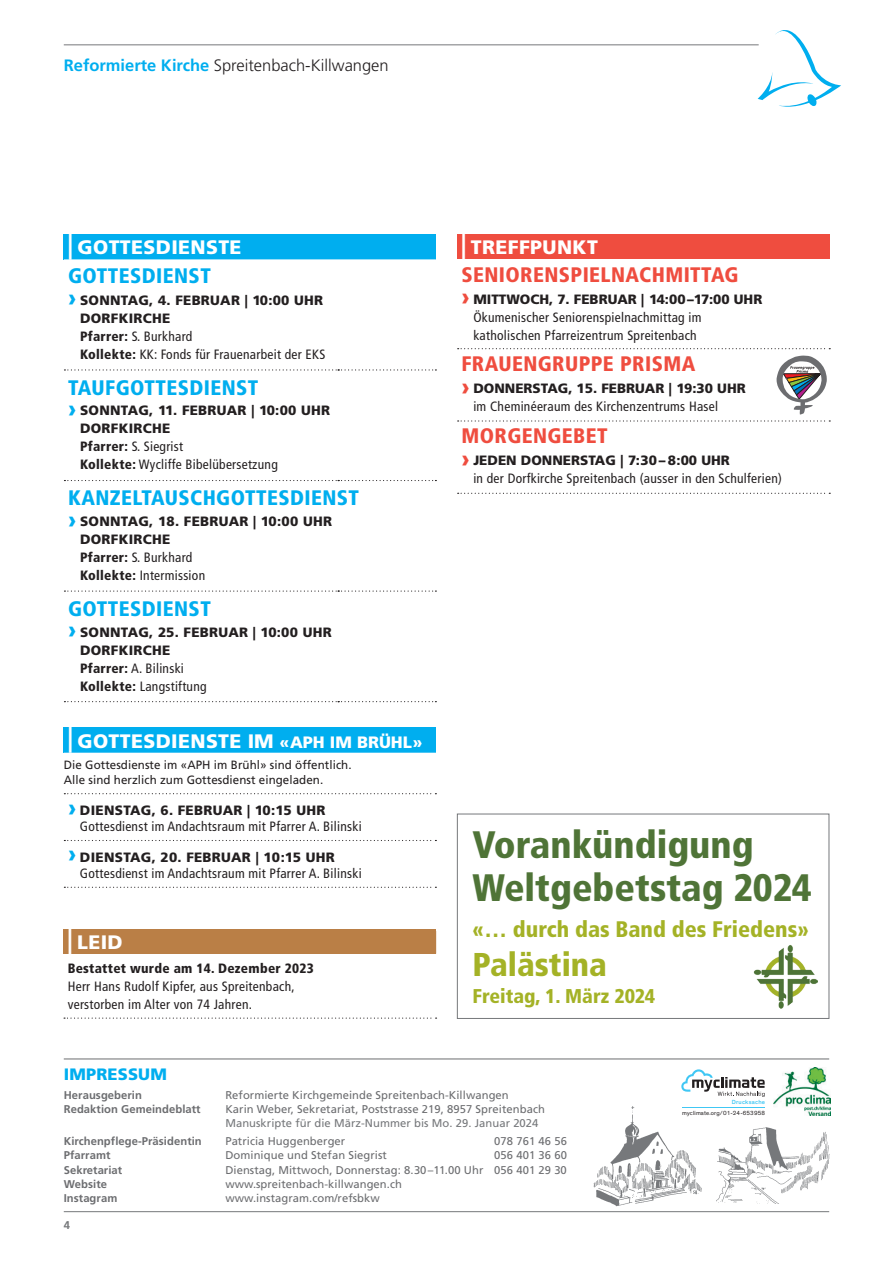
<style>
.page{position:relative;width:893px;height:1263px;background:#fff}
.page>*{position:absolute;margin:0;border:0;box-sizing:border-box;transform-origin:0 0}
.t1{font:900 condensed 38.25px/43px "Frutiger";color:#4f7437}
.t2{font:900 condensed 33px "Frutiger";color:#a4b226}
.t3{font:900 condensed 22.5px "Frutiger";color:#a4b226}
.t4{font:900 condensed 21px "Frutiger";letter-spacing:.02em;color:#00aeef}
.t5{font:900 condensed 21px "Frutiger";letter-spacing:.02em;color:#ef4d3f}
.t6{font:900 condensed 19.95px "Frutiger";color:#a4b226}
.t7{font:900 19.5px "Frutiger";letter-spacing:.02em;color:#fff}
.t8{font:300 16.5px "Frutiger";color:#231f20}
.t9{font:900 16.5px "Frutiger";letter-spacing:.01em;color:#00aeef}
.t10{font:condensed 13.5px/18px "Frutiger";letter-spacing:.02em;color:#231f20}
.t11{font:900 13.5px/18px "Frutiger";letter-spacing:.02em;color:#231f20}
.t12{font:900 condensed 13.5px "Frutiger";letter-spacing:.02em;color:#231f20}
.t13{font:12px/15px "Frutiger";letter-spacing:.005em;color:#231f20;scale:.96 1}
.t14{font:11.25px "Frutiger";letter-spacing:.005em;color:#6c6d70}
.t15{font:700 11.25px "Frutiger";letter-spacing:.005em;color:#6c6d70}
.t16{font:11.25px "Frutiger";letter-spacing:.005em;color:#76787b}
.t17{font:700 11.25px "Frutiger";color:#76787b}
.t18{font:6px "ae 305 a+Theinhardt";letter-spacing:.025em;color:#231f20}
.t19{font:500 6px "f 265 c 4+Theinhardt";letter-spacing:.03em;color:#40c7f4}
.s1{font-weight:700;color:#00aeef}
.s2{font-size:27px}
.s3{font-weight:900;font-stretch:normal;font-size:24px;color:#00aeef}
.s4{font-weight:900;font-stretch:normal}
.s5{font-weight:900}
.s6{font-size:24px;color:#00aeef}
.s7{font-stretch:condensed}
.s8{font-weight:400;font-stretch:condensed}
.s9{font-size:16.5px}
.s10{font-weight:900;font-stretch:normal;font-size:24px;color:#ef4d3f}
</style>
<div class="page">
<hr style="left:64px;top:45px;width:695px;height:1px;background:#76787b">
<hr style="left:64px;top:1211px;width:765px;height:1px;background:#76787b">
<hr style="left:64px;top:1059px;width:765px;height:1px;background:#6c6d70">
<svg style="left:758px;top:30px;width:83px;height:77px"></svg>
<img style="left:593px;top:1106px;width:109px;height:101px">
<img style="left:716px;top:1127px;width:114px;height:76px">
<hr style="left:682px;top:1107px;width:83px;height:1px;background:#40c7f4">
<svg style="left:681px;top:1069px;width:84px;height:28px"></svg>
<img style="left:774px;top:1068px;width:56px;height:47px">
<div style="left:457px;top:234px;width:373px;height:25px;background:#ef4d3f"></div>
<svg style="left:458px;top:348px;width:372px;height:1px"></svg>
<svg style="left:458px;top:420px;width:372px;height:2px"></svg>
<svg style="left:458px;top:493px;width:372px;height:1px"></svg>
<div style="left:63px;top:929px;width:373px;height:25px;background:#ba7f46"></div>
<svg style="left:64px;top:1017px;width:373px;height:2px"></svg>
<svg style="left:776px;top:355px;width:51px;height:59px"></svg>
<div style="left:64px;top:234px;width:372px;height:25px;background:#00aeef"></div>
<svg style="left:64px;top:369px;width:372px;height:1px"></svg>
<svg style="left:64px;top:480px;width:372px;height:1px"></svg>
<svg style="left:64px;top:590px;width:372px;height:2px"></svg>
<svg style="left:64px;top:701px;width:372px;height:1px"></svg>
<div style="left:64px;top:727px;width:372px;height:26px;background:#00aeef"></div>
<svg style="left:64px;top:794px;width:372px;height:93px"></svg>
<svg style="left:64px;top:793px;width:372px;height:1px"></svg>
<svg style="left:64px;top:840px;width:372px;height:1px"></svg>
<svg style="left:64px;top:887px;width:372px;height:1px"></svg>
<svg style="left:457px;top:813px;width:372px;height:206px"></svg>
<img style="left:753px;top:944px;width:64px;height:64px">
<p class="t8" style="left:64px;top:56px;width:326px"><span class="s1">Reformierte Kirche</span> Spreitenbach-Killwangen</p>
<h3 class="t7" style="left:68px;top:235px;width:175px"><span class="s2">|</span> GOTTESDIENSTE</h3>
<h3 class="t4" style="left:68px;top:263px;width:144px">GOTTESDIENST</h3>
<p class="t10" style="left:80px;top:291px;width:247px;text-indent:-12px"><span class="s3">›</span> <span class="s4">SONNTAG, 4. FEBRUAR | 10:00 UHR<br>DORFKIRCHE<br></span><span class="s5">Pfarrer:</span> S. Burkhard<br><span class="s5">Kollekte:</span> KK: Fonds für Frauenarbeit der EKS</p>
<h3 class="t4" style="left:68px;top:375px;width:192px">TAUFGOTTESDIENST</h3>
<p class="t11" style="left:80px;top:402px;width:252px;text-indent:-12px"><span class="s6">›</span> SONNTAG, 11. FEBRUAR | 10:00 UHR<br>DORFKIRCHE<br><span class="s7">Pfarrer:</span> <span class="s8">S. Siegrist<br></span><span class="s7">Kollekte:</span> <span class="s8">Wycliffe Bibelübersetzung</span></p>
<h3 class="t4" style="left:68px;top:485px;width:292px">KANZELTAUSCHGOTTESDIENST</h3>
<p class="t11" style="left:80px;top:512px;width:253px;text-indent:-12px"><span class="s6">›</span> SONNTAG, 18. FEBRUAR | 10:00 UHR<br>DORFKIRCHE<br><span class="s7">Pfarrer:</span> <span class="s8">S. Burkhard<br></span><span class="s7">Kollekte:</span> <span class="s8">Intermission</span></p>
<h3 class="t4" style="left:68px;top:596px;width:144px">GOTTESDIENST</h3>
<p class="t11" style="left:80px;top:623px;width:253px;text-indent:-12px"><span class="s6">›</span> SONNTAG, 25. FEBRUAR | 10:00 UHR<br>DORFKIRCHE<br><span class="s7">Pfarrer:</span> <span class="s8">A. Bilinski<br></span><span class="s7">Kollekte:</span> <span class="s8">Langstiftung</span></p>
<h3 class="t7" style="left:68px;top:729px;width:356px"><span class="s2">|</span> GOTTESDIENSTE IM <span class="s9">«APH IM BRÜHL»</span></h3>
<p class="t13" style="left:64px;top:757px;width:301px">Die Gottesdienste im «APH im Brühl» sind öffentlich.<br>Alle sind herzlich zum Gottesdienst eingeladen.</p>
<p class="t10" style="left:80px;top:802px;width:283px;line-height:16.5px;text-indent:-12px"><span class="s3">›</span> <span class="s4">DIENSTAG, 6. FEBRUAR | 10:15 UHR<br></span>Gottesdienst im Andachtsraum mit Pfarrer A. Bilinski</p>
<p class="t10" style="left:80px;top:849px;width:283px;line-height:16.5px;text-indent:-12px"><span class="s3">›</span> <span class="s4">DIENSTAG, 20. FEBRUAR | 10:15 UHR<br></span>Gottesdienst im Andachtsraum mit Pfarrer A. Bilinski</p>
<h3 class="t7" style="left:68px;top:931px;width:56px"><span class="s2">|</span> LEID</h3>
<p class="t12" style="left:68px;top:960px;width:248px">Bestattet wurde am 14. Dezember 2023</p>
<p class="t10" style="left:68px;top:977px;width:228px">Herr Hans Rudolf Kipfer, aus Spreitenbach, verstorben im Alter von 74 Jahren.</p>
<h3 class="t7" style="left:461px;top:236px;width:138px"><span class="s2">|</span> TREFFPUNKT</h3>
<h3 class="t5" style="left:461px;top:262px;width:279px">SENIORENSPIELNACHMITTAG</h3>
<p class="t10" style="left:473px;top:290px;width:290px;text-indent:-12px"><span class="s10">›</span> <span class="s4">MITTWOCH, 7. FEBRUAR | 14:00–17:00 UHR<br></span>Ökumenischer Seniorenspielnachmittag im katholischen Pfarreizentrum Spreitenbach</p>
<h3 class="t5" style="left:461px;top:351px;width:236px">FRAUENGRUPPE PRISMA</h3>
<p class="t10" style="left:473px;top:380px;width:274px;text-indent:-12px"><span class="s10">›</span> <span class="s4">DONNERSTAG, 15. FEBRUAR | 19:30 UHR </span>im Cheminéeraum des Kirchenzentrums Hasel</p>
<h3 class="t5" style="left:461px;top:423px;width:148px">MORGENGEBET</h3>
<p class="t10" style="left:473px;top:452px;width:310px;text-indent:-12px"><span class="s10">›</span> <span class="s4">JEDEN DONNERSTAG | 7:30– 8:00 UHR<br></span>in der Dorfkirche Spreitenbach (ausser in den Schulferien)</p>
<h1 class="t1" style="left:472px;top:823px;width:341px">Vorankündigung<br>Weltgebetstag 2024</h1>
<h3 class="t3" style="left:472px;top:915px;width:338px">«… durch das Band des Friedens»</h3>
<h2 class="t2" style="left:472px;top:945px;width:136px">Palästina</h2>
<h3 class="t6" style="left:472px;top:984px;width:184px">Freitag, 1. März 2024</h3>
<p class="t9" style="left:64px;top:1065px;width:105px">IMPRESSUM</p>
<p class="t15" style="left:64px;top:1088px;width:80px">Herausgeberin</p>
<p class="t14" style="left:225px;top:1088px;width:285px">Reformierte Kirchgemeinde Spreitenbach-Killwangen</p>
<p class="t15" style="left:64px;top:1103px;width:138px">Redaktion Gemeindeblatt</p>
<p class="t14" style="left:225px;top:1103px;width:321px">Karin Weber, Sekretariat, Poststrasse 219, 8957 Spreitenbach</p>
<p class="t16" style="left:225px;top:1117px;width:315px">Manuskripte für die März-Nummer bis Mo. 29. Januar 2024</p>
<p class="t15" style="left:64px;top:1134px;width:140px">Kirchenpflege-Präsidentin</p>
<p class="t14" style="left:225px;top:1134px;width:121px">Patricia Huggenberger</p>
<p class="t14" style="left:494px;top:1134px;width:74px">078 761 46 56</p>
<p class="t15" style="left:64px;top:1149px;width:48px">Pfarramt</p>
<p class="t14" style="left:225px;top:1149px;width:163px">Dominique und Stefan Siegrist</p>
<p class="t14" style="left:494px;top:1149px;width:74px">056 401 36 60</p>
<p class="t15" style="left:64px;top:1163px;width:60px">Sekretariat</p>
<p class="t14" style="left:225px;top:1163px;width:343px">Dienstag, Mittwoch, Donnerstag: 8.30–11.00 Uhr 056 401 29 30</p>
<p class="t15" style="left:64px;top:1177px;width:45px">Website</p>
<p class="t14" style="left:225px;top:1177px;width:178px">www.spreitenbach-killwangen.ch</p>
<p class="t15" style="left:64px;top:1191px;width:55px">Instagram</p>
<p class="t14" style="left:225px;top:1191px;width:156px">www.instagram.com/refsbkw</p>
<p class="t17" style="left:64px;top:1218px;width:8px">4</p>
<p class="t19" style="left:732px;top:1098px;width:35px">Drucksache</p>
<p class="t18" style="left:682px;top:1110px;width:84px">myclimate.org/01-24-653958</p>
</div>
